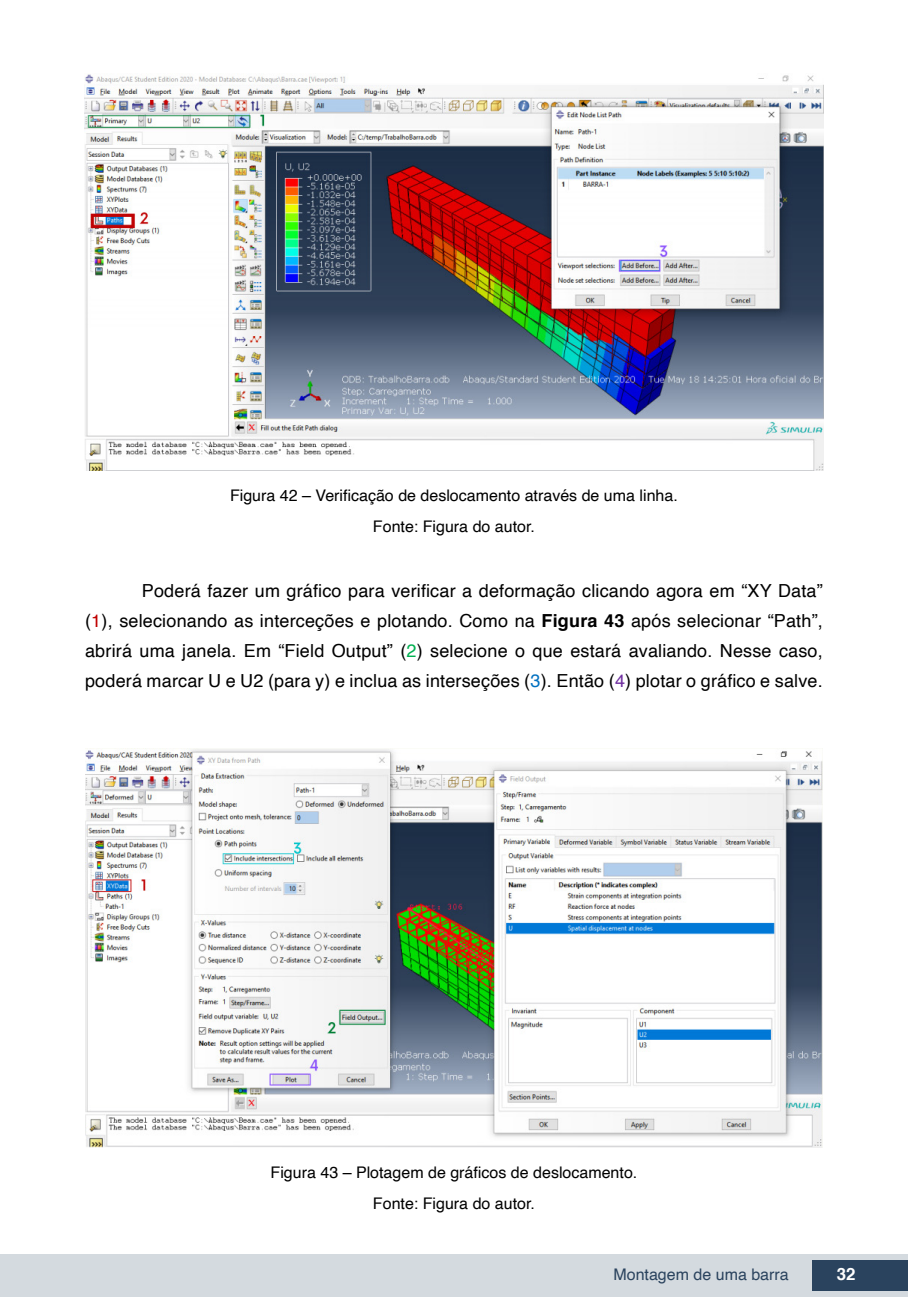
<style>
.page{position:relative;width:908px;height:1304px;background:#fff}
.page>*{position:absolute;margin:0;border:0;box-sizing:border-box;transform-origin:0 0}
.txt{font:18px/30px "Helvetica";letter-spacing:.01em;color:#000;text-align:justify}
.t1{font:700 16.8px "Helvetica";color:#fff}
.imagens_graf_tab{font:16px "Helvetica";color:#000}
.t2{font:16px "Helvetica";color:#2a435e}
.s1{color:#c00000}
.s2{font-weight:700}
.s3{color:#00b050}
.s4{color:#0070c0}
.s5{color:#7030a0}
</style>
<div class="page">
<div style="left:0;top:1254px;width:906px;height:43px;background:#d4dadf"></div>
<div style="left:812px;top:1261px;width:95px;height:30px;background:#2a435e"></div>
<img style="left:84px;top:74px;width:739px;height:396px">
<img style="left:85px;top:749px;width:737px;height:398px">
<p class="imagens_graf_tab" style="left:230px;top:483px;width:449px">Figura 42 – Verificação de deslocamento através de uma linha.</p>
<p class="imagens_graf_tab" style="left:373px;top:514px;width:163px">Fonte: Figura do autor.</p>
<p class="txt" style="left:85px;top:576px;width:738px;text-indent:57px">Poderá fazer um gráfico para verificar a deformação clicando agora em “XY Data” (<span class="s1">1</span>), selecionando as interceções e plotando. Como na <span class="s2">Figura 43</span> após selecionar “Path”, abrirá uma janela. Em “Field Output” (<span class="s3">2</span>) selecione o que estará avaliando. Nesse caso, poderá marcar U e U2 (para y) e inclua as interseções (<span class="s4">3</span>). Então (<span class="s5">4</span>) plotar o gráfico e salve.</p>
<p class="imagens_graf_tab" style="left:270px;top:1160px;width:368px">Figura 43 – Plotagem de gráficos de deslocamento.</p>
<p class="imagens_graf_tab" style="left:373px;top:1191px;width:163px">Fonte: Figura do autor.</p>
<p class="t2" style="left:613px;top:1262px;width:177px">Montagem de uma barra</p>
<p class="t1" style="left:836px;top:1261px;width:20px">32</p>
</div>
